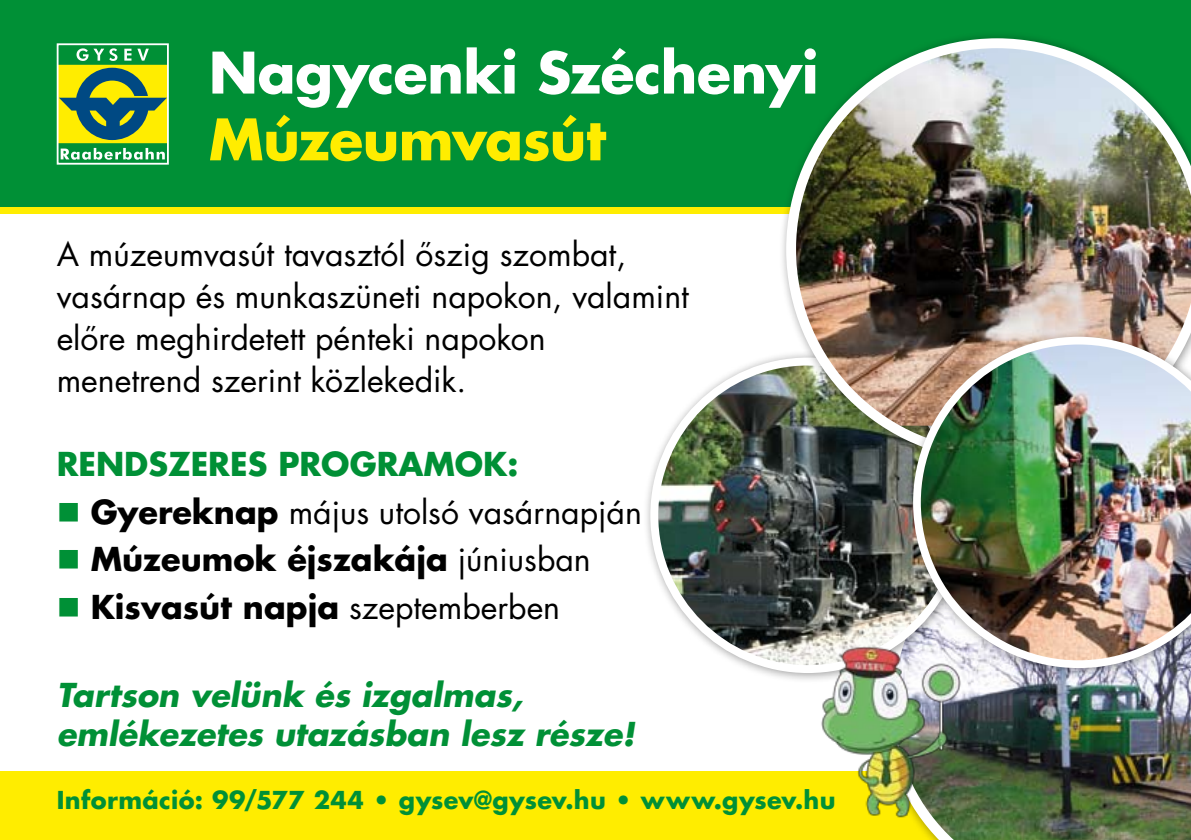
<style>
.page{position:relative;width:1191px;height:840px;background:#fff}
.page>*{position:absolute;margin:0;border:0;box-sizing:border-box;transform-origin:0 0}
.t1{font:700 55.6px "Futura LT Pro";letter-spacing:-.01em;color:#fff}
.t2{font:700 55.6px "Futura LT Pro";letter-spacing:-.02em;color:#ffed00}
.t3{font:32px/42px "Futura LT Pro";color:#000}
.t4{font:700 32px "Futura LT Pro";color:#000}
.t5{font:italic 700 32px/38.4px "Futura LT Pro";color:#009036}
.t6{font:700 32px "Futura LT Pro";color:#009036}
.t7{font:700 24px "Futura LT Pro";letter-spacing:.015em;color:#009036}
.s1{color:#009036}
.s2{font-weight:700}
.s3{font-weight:400}
</style>
<div class="page">
<div style="left:0;top:0;width:1191px;height:211px;background:#009036"></div>
<div style="left:0;top:207px;width:1191px;height:6px;background:#ffed00"></div>
<svg style="left:60px;top:48px;width:106px;height:112px"></svg>
<div style="left:57px;top:43px;width:112px;height:121px;border:2px solid #fff"></div>
<div style="left:0;top:771px;width:1191px;height:68px;background:#ffed00"></div>
<img style="left:897px;top:687px;width:294px;height:152px">
<div style="left:642px;top:349px;width:343px;height:343px;background:#000;opacity:.4"></div>
<img style="left:654px;top:361px;width:251px;height:307px">
<div style="left:778px;top:30px;width:413px;height:449px;background:#000;opacity:.4"></div>
<img style="left:786px;top:38px;width:405px;height:422px">
<img style="left:811px;top:637px;width:159px;height:179px">
<div style="left:905px;top:328px;width:286px;height:359px;background:#000;opacity:.4"></div>
<img style="left:913px;top:336px;width:278px;height:331px">
<h1 class="t1" style="left:209px;top:30px;width:611px">Nagycenki Széchenyi</h1>
<h1 class="t2" style="left:209px;top:96px;width:399px">Múzeumvasút</h1>
<p class="t3" style="left:57px;top:232px;width:633px">A múzeumvasút tavasztól őszig szombat, vasárnap és munkaszüneti napokon, valamint előre meghirdetett pénteki napokon menetrend szerint közlekedik.</p>
<p class="t6" style="left:57px;top:439px;width:463px">Rendszeres programok:</p>
<p class="t3" style="left:57px;top:490px;width:587px"><span class="s1">■</span> <span class="s2">Gyereknap</span> május utolsó vasárnapján</p>
<p class="t4" style="left:57px;top:534px;width:535px"><span class="s1">■</span> Múzeumok éjszakája <span class="s3">júniusban</span></p>
<p class="t4" style="left:57px;top:582px;width:505px"><span class="s1">■</span> Kisvasút napja <span class="s3">szeptemberben</span></p>
<p class="t5" style="left:57px;top:674px;width:579px">Tartson velünk és izgalmas, emlékezetes utazásban lesz része!</p>
<p class="t7" style="left:57px;top:781px;width:780px">Információ: 99/577 244 • gysev@gysev.hu • www.gysev.hu</p>
</div>
